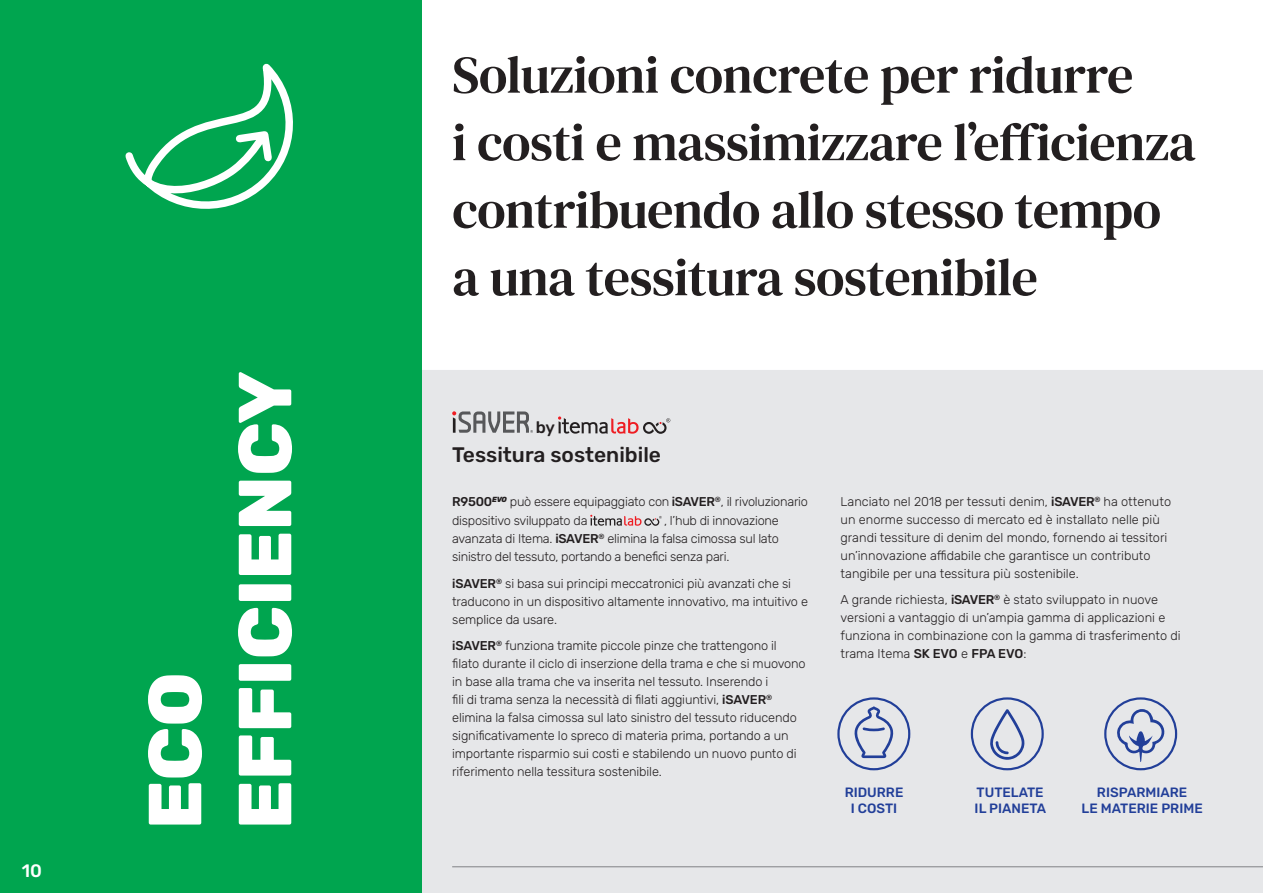
<style>
.page{position:relative;width:1263px;height:893px;background:#fff}
.page>*{position:absolute;margin:0;border:0;box-sizing:border-box;transform-origin:0 0}
.t1{font:800 75px/90px "Rubik";color:#fff}
.t2{font:52.5px/67.5px "DM Serif Text";letter-spacing:-.01em;color:#231f20}
.t3{font:500 21px "Rubik";color:#231f20}
.t4{font:500 18px "Rubik";color:#fff}
.t5{font:500 16.5px "Rubik";color:#231f20}
.t6{font:500 13.5px/16.2px "Rubik";color:#223f99;text-align:center}
.t7{font:300 12.75px/18px "Rubik";letter-spacing:-.01em;color:#231f20}
.s1{font-weight:500}
</style>
<div class="page">
<div style="left:422px;top:370px;width:841px;height:523px;background:#e6e7e9"></div>
<div style="left:0;top:0;width:422px;height:893px;background:#00a54f"></div>
<hr style="left:452px;top:866px;width:811px;height:1px;background:#808285">
<svg style="left:590px;top:515px;width:72px;height:11px"></svg>
<svg style="left:452px;top:411px;width:81px;height:22px"></svg>
<svg style="left:558px;top:416px;width:112px;height:18px"></svg>
<svg style="left:125px;top:63px;width:168px;height:146px"></svg>
<div style="left:837px;top:697px;width:73px;height:73px;border:2px solid #223f99;border-radius:50%"></div>
<svg style="left:853px;top:706px;width:42px;height:52px"></svg>
<div style="left:971px;top:697px;width:73px;height:73px;border:2px solid #223f99;border-radius:50%"></div>
<svg style="left:990px;top:709px;width:34px;height:51px"></svg>
<div style="left:1104px;top:697px;width:73px;height:73px;border:2px solid #223f99;border-radius:50%"></div>
<svg style="left:1116px;top:709px;width:51px;height:53px"></svg>
<h3 class="t4" style="left:22px;top:861px;width:22px">10</h3>
<h1 class="t1" style="left:132px;top:829px;width:459px;rotate:-90deg">ECO<br>EFFICIENCY</h1>
<h2 class="t2" style="left:452px;top:42px;width:745px">Soluzioni concrete per ridurre<br>i costi e massimizzare l’efficienza contribuendo allo stesso tempo a una tessitura sostenibile</h2>
<p class="t5" style="left:536px;top:418px;width:21px">by</p>
<h3 class="t3" style="left:452px;top:443px;width:210px">Tessitura sostenibile</h3>
<p class="t7" style="left:452px;top:492px;width:357px;line-height:19.5px"><span class="s1">R9500</span><sup>EVO</sup> può essere equipaggiato con <span class="s1">iSAVER</span><sup>®</sup>, il rivoluzionario dispositivo sviluppato da</p>
<p class="t7" style="left:452px;top:512px;width:328px;text-align:justify;text-indent:212px">, l’hub di innovazione avanzata di Itema. <span class="s1">iSAVER</span><sup>®</sup> elimina la falsa cimossa sul lato sinistro del tessuto, portando a benefici senza pari.</p>
<p class="t7" style="left:452px;top:575px;width:357px"><span class="s1">iSAVER</span><sup>®</sup> si basa sui principi meccatronici più avanzati che si traducono in un dispositivo altamente innovativo, ma intuitivo e semplice da usare.</p>
<p class="t7" style="left:452px;top:637px;width:355px"><span class="s1">iSAVER</span><sup>®</sup> funziona tramite piccole pinze che trattengono il filato durante il ciclo di inserzione della trama e che si muovono in base alla trama che va inserita nel tessuto. Inserendo i<br>fili di trama senza la necessità di filati aggiuntivi, <span class="s1">iSAVER</span><sup>® </sup>elimina la falsa cimossa sul lato sinistro del tessuto riducendo significativamente lo spreco di materia prima, portando a un importante risparmio sui costi e stabilendo un nuovo punto di riferimento nella tessitura sostenibile.</p>
<p class="t7" style="left:840px;top:493px;width:332px">Lanciato nel 2018 per tessuti denim, <span class="s1">iSAVER</span><sup>®</sup> ha ottenuto un enorme successo di mercato ed è installato nelle più grandi tessiture di denim del mondo, fornendo ai tessitori un’innovazione affidabile che garantisce un contributo tangibile per una tessitura più sostenibile.</p>
<p class="t7" style="left:840px;top:591px;width:342px">A grande richiesta, <span class="s1">iSAVER</span><sup>®</sup> è stato sviluppato in nuove versioni a vantaggio di un’ampia gamma di applicazioni e funziona in combinazione con la gamma di trasferimento di trama Itema <span class="s1">SK EVO</span> e <span class="s1">FPA EVO</span>:</p>
<p class="t6" style="left:845px;top:785px;width:60px">RIDURRE<br>I COSTI</p>
<p class="t6" style="left:975px;top:785px;width:73px;text-align:left">TUTELATE<br>IL PIANETA</p>
<p class="t6" style="left:1081px;top:785px;width:123px">RISPARMIARE<br>LE MATERIE PRIME</p>
</div>
